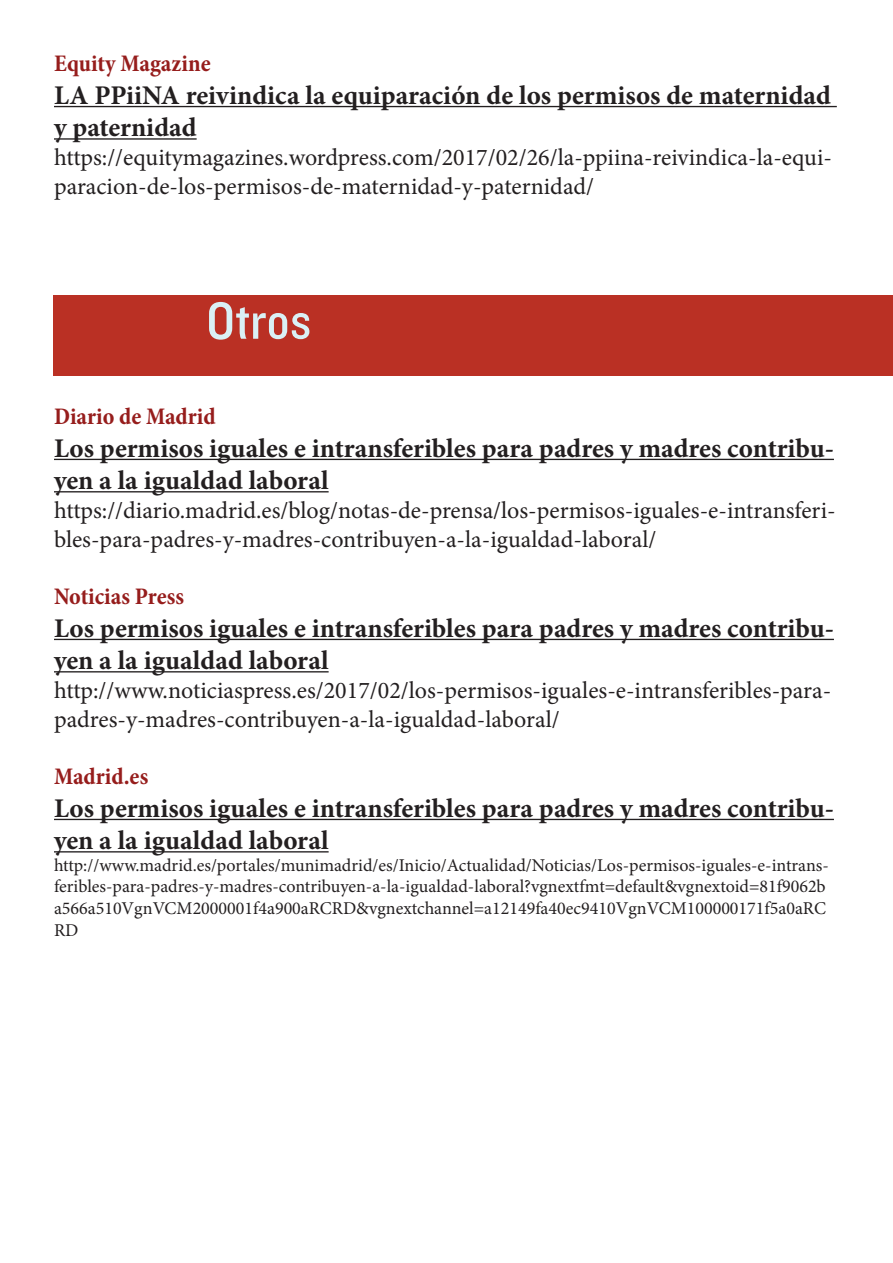
<style>
.page{position:relative;width:893px;height:1263px;background:#fff}
.page>*{position:absolute;margin:0;border:0;box-sizing:border-box;transform-origin:0 0}
.t1{font:54px "Knockout 30 Junior Welterwt";color:#daf0f5}
.t2{font:700 27px/32.4px "Minion Pro";color:#231f20}
.t3{font:24px/28.8px "Minion Pro";color:#231f20}
.t4{font:700 condensed 24px "Minion Pro";color:#961d1c}
.t5{font:18px/21.6px "Minion Pro";color:#231f20}
</style>
<div class="page">
<div style="left:53px;top:296px;width:840px;height:80px;background:#ba3024"></div>
<hr style="left:54px;top:106px;width:783px;height:1px;background:#231f20">
<hr style="left:54px;top:138px;width:143px;height:2px;background:#231f20">
<hr style="left:54px;top:459px;width:780px;height:1px;background:#231f20">
<hr style="left:54px;top:491px;width:275px;height:1px;background:#231f20">
<hr style="left:54px;top:639px;width:780px;height:1px;background:#231f20">
<hr style="left:54px;top:671px;width:275px;height:1px;background:#231f20">
<hr style="left:54px;top:819px;width:780px;height:1px;background:#231f20">
<hr style="left:54px;top:851px;width:275px;height:1px;background:#231f20">
<p class="t4" style="left:54px;top:47px;width:158px">Equity Magazine</p>
<p class="t2" style="left:54px;top:79px;width:778px">LA PPiiNA reivindica la equiparación de los permisos de maternidad y paternidad</p>
<p class="t3" style="left:54px;top:143px;width:779px">https://equitymagazines.wordpress.com/2017/02/26/la-ppiina-reivindica-la-equi&shy;paracion-de-los-permisos-de-maternidad-y-paternidad/</p>
<p class="t1" style="left:206px;top:284px;width:107px">Otros</p>
<p class="t4" style="left:54px;top:400px;width:163px">Diario de Madrid</p>
<p class="t2" style="left:54px;top:431px;width:781px">Los permisos iguales e intransferibles para padres y madres contribu&shy;yen a la igualdad laboral</p>
<p class="t3" style="left:54px;top:496px;width:783px">https://diario.madrid.es/blog/notas-de-prensa/los-permisos-iguales-e-intransferi&shy;bles-para-padres-y-madres-contribuyen-a-la-igualdad-laboral/</p>
<p class="t4" style="left:54px;top:580px;width:132px">Noticias Press</p>
<p class="t2" style="left:54px;top:611px;width:781px">Los permisos iguales e intransferibles para padres y madres contribu&shy;yen a la igualdad laboral</p>
<p class="t3" style="left:54px;top:676px;width:779px">http://www.noticiaspress.es/2017/02/los-permisos-iguales-e-intransferibles-para&shy;padres-y-madres-contribuyen-a-la-igualdad-laboral/</p>
<p class="t4" style="left:54px;top:760px;width:96px">Madrid.es</p>
<p class="t2" style="left:54px;top:791px;width:781px">Los permisos iguales e intransferibles para padres y madres contribu&shy;yen a la igualdad laboral</p>
<p class="t5" style="left:54px;top:854px;width:776px">http://www.madrid.es/portales/munimadrid/es/Inicio/Actualidad/Noticias/Los-permisos-iguales-e-intrans&shy;feribles-para-padres-y-madres-contribuyen-a-la-igualdad-laboral?vgnextfmt=default&amp;vgnextoid=81f9062b a566a510VgnVCM2000001f4a900aRCRD&amp;vgnextchannel=a12149fa40ec9410VgnVCM100000171f5a0aRC RD</p>
</div>
